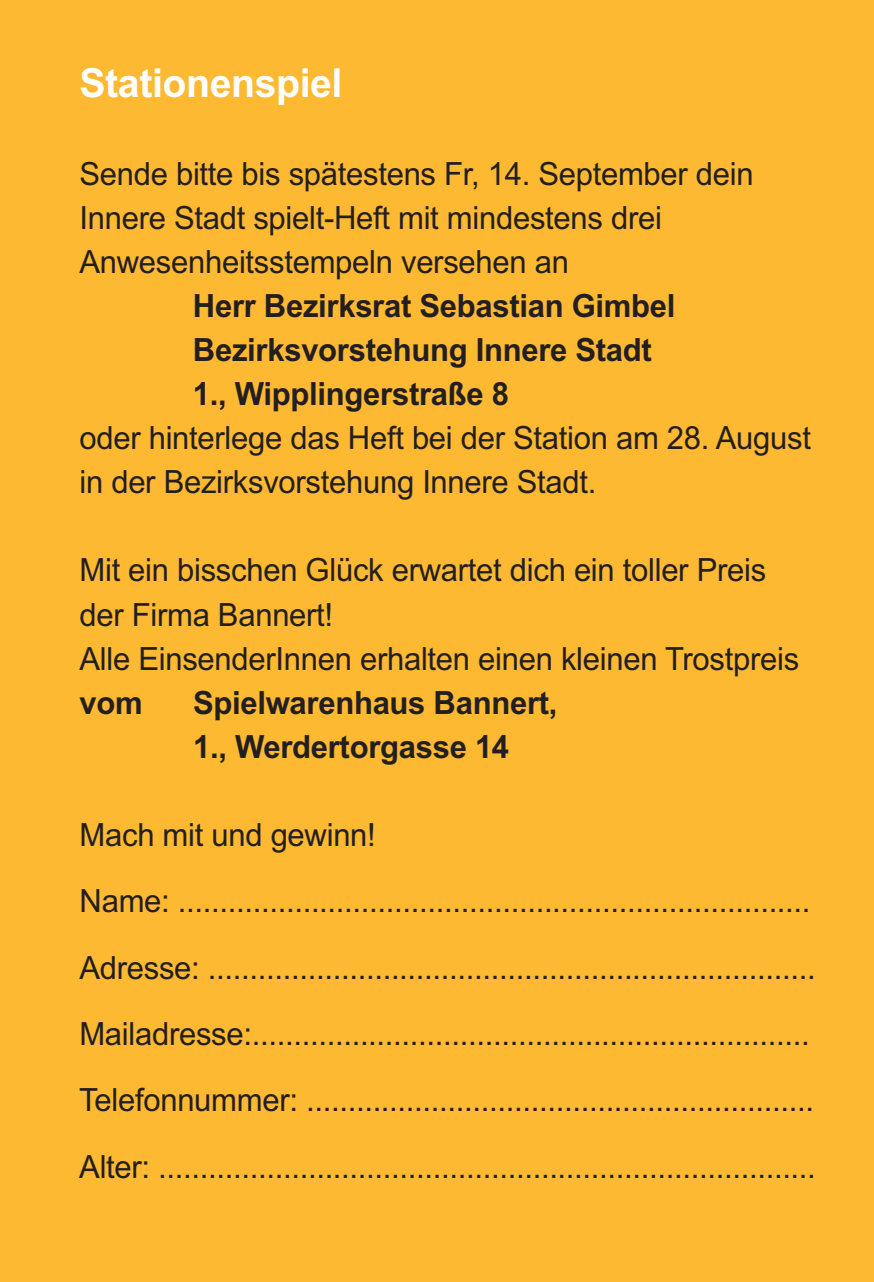
<style>
.page{position:relative;width:874px;height:1282px;background:#fff}
.page>*{position:absolute;margin:0;border:0;box-sizing:border-box;transform-origin:0 0}
.t1{font:700 40px "Arial";letter-spacing:-.01em;color:#fff}
.t2{font:32px/44px "Arial";letter-spacing:-.01em;color:#231f20}
.t3{font:700 32px/44px "Arial";letter-spacing:-.01em;color:#231f20}
</style>
<div class="page">
<div style="left:0;top:0;width:873px;height:1281px;background:#fdb931"></div>
<p class="t1" style="left:79px;top:60px;width:264px">Stationenspiel</p>
<p class="t2" style="left:79px;top:152px;width:675px">Sende bitte bis spätestens Fr, 14. September dein<br>Innere Stadt spielt-Heft mit mindestens drei<br>Anwesenheitsstempeln versehen an</p>
<p class="t3" style="left:193px;top:284px;width:484px">Herr Bezirksrat Sebastian Gimbel<br>Bezirksvorstehung Innere Stadt<br>1., Wipplingerstraße 8</p>
<p class="t2" style="left:79px;top:416px;width:732px">oder hinterlege das Heft bei der Station am 28. August in der Bezirksvorstehung Innere Stadt.</p>
<p class="t2" style="left:79px;top:548px;width:720px">Mit ein bisschen Glück erwartet dich ein toller Preis der Firma Bannert!<br>Alle EinsenderInnen erhalten einen kleinen Trostpreis</p>
<p class="t3" style="left:79px;top:680px;width:65px">vom</p>
<p class="t3" style="left:193px;top:680px;width:366px">Spielwarenhaus Bannert,<br>1., Werdertorgasse 14</p>
<p class="t2" style="left:79px;top:801px;width:737px;line-height:66.4px">Mach mit und gewinn!<br>Name: ............................................................................<br>Adresse: .........................................................................<br>Mailadresse:...................................................................<br>Telefonnummer: .............................................................<br>Alter: ...............................................................................</p>
</div>
